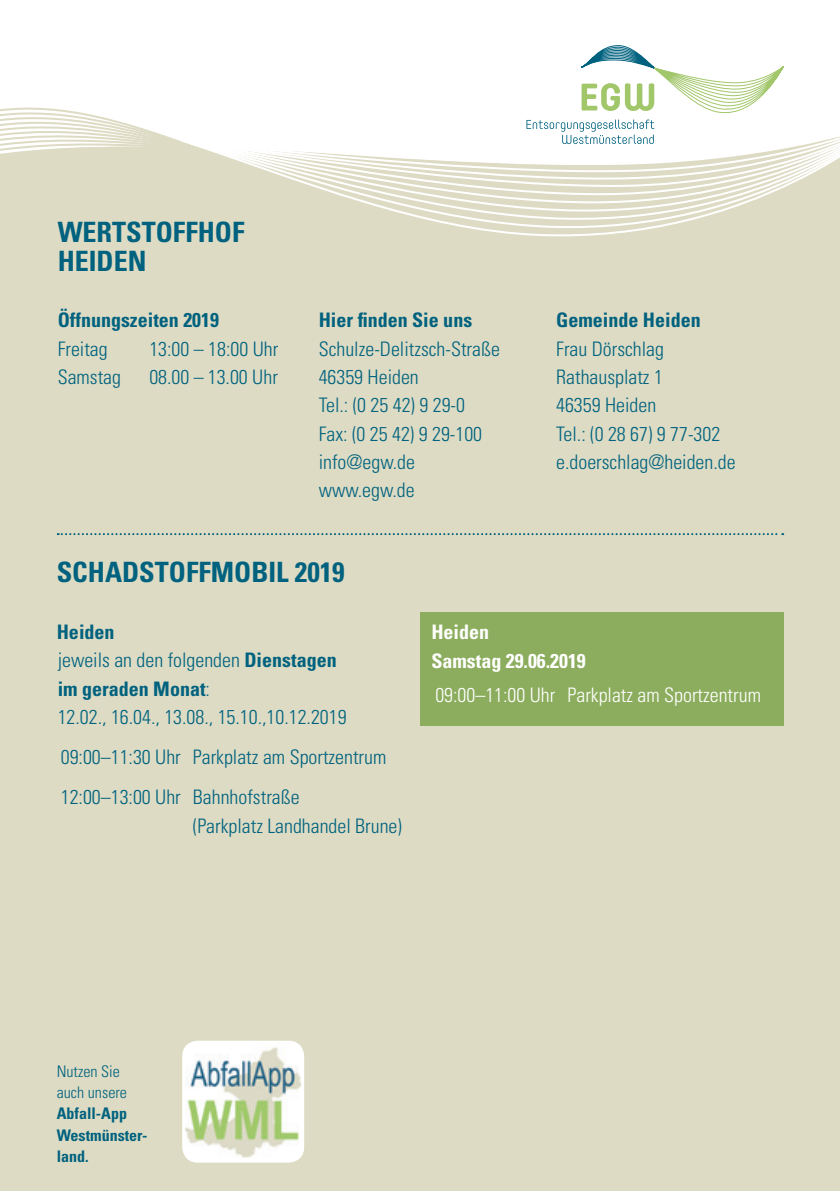
<style>
.page{position:relative;width:840px;height:1191px;background:#fff}
.page>*{position:absolute;margin:0;border:0;box-sizing:border-box;transform-origin:0 0}
.t1{font:700 condensed 28px/28.4px "Univers";color:#00627f}
.t2{font:300 condensed 20px/28.4px "Univers";color:#00627f}
.t3{font:700 condensed 20px "Univers";color:#00627f}
.t4{font:300 condensed 20px "Univers";color:#fff}
.t5{font:700 condensed 20px/28.4px "Univers";color:#fff}
.t6{font:700 condensed 16px/21.2px "Univers";color:#00627f}
.t7{font:300 condensed 16px/21.2px "Univers";color:#00627f}
.s1{font-weight:700}
</style>
<div class="page">
<div style="left:0;top:208px;width:839px;height:983px;background:#dddbc3"></div>
<svg style="left:179px;top:208px;width:660px;height:38px;background:#dfddc7"></svg>
<svg style="left:0;top:45px;width:839px;height:163px"></svg>
<img style="left:183px;top:1042px;width:119px;height:119px">
<div style="left:182px;top:1040px;width:122px;height:122px;border:3px solid #fff;border-radius:14px"></div>
<svg style="left:58px;top:533px;width:724px;height:2px"></svg>
<div style="left:420px;top:612px;width:363px;height:114px;background:#8cad5d"></div>
<h1 class="t1" style="left:58px;top:218px;width:188px">WERTSTOFFHOF<br>HEIDEN</h1>
<p class="t3" style="left:58px;top:308px;width:163px">Öffnungszeiten 2019</p>
<p class="t2" style="left:58px;top:334px;width:51px">Freitag</p>
<p class="t2" style="left:149px;top:334px;width:130px">13:00 – 18:00 Uhr</p>
<p class="t2" style="left:58px;top:363px;width:65px">Samstag</p>
<p class="t2" style="left:149px;top:363px;width:130px">08.00 – 13.00 Uhr</p>
<p class="t3" style="left:318px;top:308px;width:155px">Hier finden Sie uns</p>
<p class="t2" style="left:318px;top:334px;width:183px">Schulze-Delitzsch-Straße<br>46359 Heiden<br>Tel.: (0 25 42) 9 29-0<br>Fax: (0 25 42) 9 29-100 info@egw.de www.egw.de</p>
<h1 class="t1" style="left:57px;top:558px;width:289px">SCHADSTOFFMOBIL 2019</h1>
<p class="t3" style="left:556px;top:308px;width:146px">Gemeinde Heiden</p>
<p class="t2" style="left:556px;top:334px;width:181px">Frau Dörschlag<br>Rathausplatz 1<br>46359 Heiden<br>Tel.: (0 28 67) 9 77-302 e.doerschlag@heiden.de</p>
<p class="t2" style="left:57px;top:618px;width:291px"><span class="s1">Heiden<br></span>jeweils an den folgenden <span class="s1">Dienstagen im geraden Monat</span>:<br>12.02., 16.04., 13.08., 15.10.,10.12.2019</p>
<p class="t5" style="left:431px;top:618px;width:156px">Heiden<br>Samstag 29.06.2019</p>
<p class="t2" style="left:61px;top:737px;width:327px;line-height:39.6px">09:00–11:30 Uhr Parkplatz am Sportzentrum<br>12:00–13:00 Uhr Bahnhofstraße</p>
<p class="t2" style="left:193px;top:811px;width:210px">(Parkplatz Landhandel Brune)</p>
<p class="t4" style="left:435px;top:683px;width:327px">09:00–11:00 Uhr Parkplatz am Sportzentrum</p>
<p class="t7" style="left:57px;top:1060px;width:72px">Nutzen Sie auch unsere</p>
<p class="t6" style="left:57px;top:1103px;width:92px">Abfall-App<br>Westmünster&shy;land.</p>
</div>
